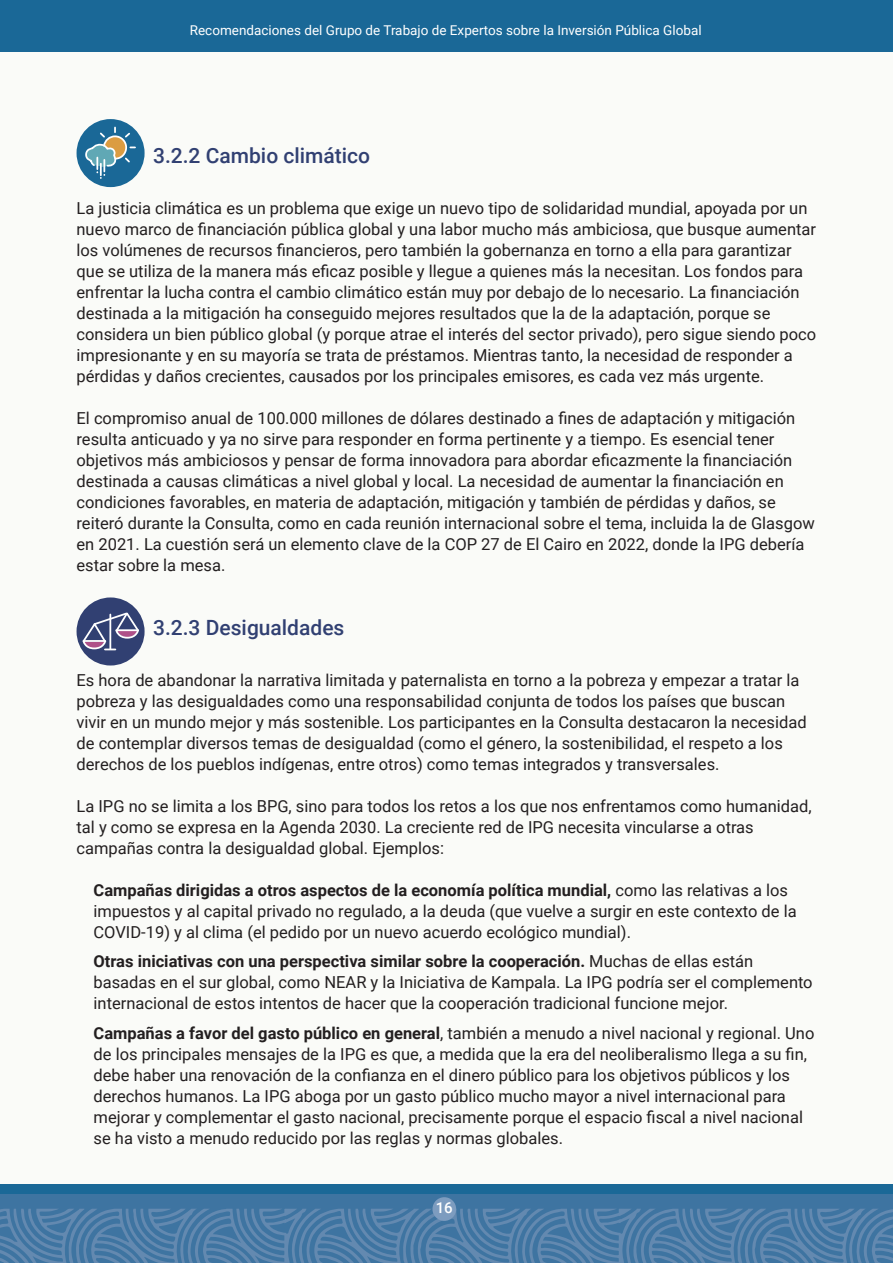
<style>
.page{position:relative;width:893px;height:1263px;background:#fafbf8}
.page>*{position:absolute;margin:0;border:0;box-sizing:border-box;transform-origin:0 0}
.t1{font:500 21px "Roboto";color:#314072}
.t2{font:16.5px/21px "Roboto";color:#231f20}
.t3{font:500 15px "Roboto";color:#fff}
.t4{font:13.5px "Roboto";color:#fff}
.s1{font-weight:700}
</style>
<div class="page">
<div style="left:0;top:1184px;width:893px;height:79px;background:#1a6897"></div>
<div style="left:0;top:1194px;width:893px;height:69px;background:#3e74a1"></div>
<svg style="left:0;top:1209px;width:893px;height:54px"></svg>
<div style="left:0;top:0;width:893px;height:52px;background:#1a6897"></div>
<div style="left:432px;top:1197px;width:24px;height:24px;background:#7d9cbf;border-radius:50%"></div>
<div style="left:77px;top:119px;width:68px;height:68px;background:#1a6897;border-radius:50%"></div>
<svg style="left:84px;top:127px;width:51px;height:52px"></svg>
<div style="left:77px;top:597px;width:68px;height:68px;background:#314072;border-radius:50%"></div>
<svg style="left:81px;top:610px;width:59px;height:40px"></svg>
<p class="t4" style="left:190px;top:21px;width:513px">Recomendaciones del Grupo de Trabajo de Expertos sobre la Inversión Pública Global</p>
<p class="t1" style="left:153px;top:141px;width:219px">3.2.2 Cambio climático</p>
<p class="t2" style="left:77px;top:197px;width:741px">La justicia climática es un problema que exige un nuevo tipo de solidaridad mundial, apoyada por un nuevo marco de financiación pública global y una labor mucho más ambiciosa, que busque aumentar los volúmenes de recursos financieros, pero también la gobernanza en torno a ella para garantizar que se utiliza de la manera más eficaz posible y llegue a quienes más la necesitan. Los fondos para enfrentar la lucha contra el cambio climático están muy por debajo de lo necesario. La financiación destinada a la mitigación ha conseguido mejores resultados que la de la adaptación, porque se considera un bien público global (y porque atrae el interés del sector privado), pero sigue siendo poco impresionante y en su mayoría se trata de préstamos. Mientras tanto, la necesidad de responder a pérdidas y daños crecientes, causados por los principales emisores, es cada vez más urgente.</p>
<p class="t2" style="left:77px;top:407px;width:740px">El compromiso anual de 100.000 millones de dólares destinado a fines de adaptación y mitigación resulta anticuado y ya no sirve para responder en forma pertinente y a tiempo. Es esencial tener objetivos más ambiciosos y pensar de forma innovadora para abordar eficazmente la financiación destinada a causas climáticas a nivel global y local. La necesidad de aumentar la financiación en condiciones favorables, en materia de adaptación, mitigación y también de pérdidas y daños, se reiteró durante la Consulta, como en cada reunión internacional sobre el tema, incluida la de Glasgow en 2021. La cuestión será un elemento clave de la COP 27 de El Cairo en 2022, donde la IPG debería estar sobre la mesa.</p>
<p class="t1" style="left:153px;top:613px;width:193px">3.2.3 Desigualdades</p>
<p class="t2" style="left:77px;top:669px;width:732px">Es hora de abandonar la narrativa limitada y paternalista en torno a la pobreza y empezar a tratar la pobreza y las desigualdades como una responsabilidad conjunta de todos los países que buscan vivir en un mundo mejor y más sostenible. Los participantes en la Consulta destacaron la necesidad de contemplar diversos temas de desigualdad (como el género, la sostenibilidad, el respeto a los derechos de los pueblos indígenas, entre otros) como temas integrados y transversales.</p>
<p class="t2" style="left:77px;top:795px;width:737px">La IPG no se limita a los BPG, sino para todos los retos a los que nos enfrentamos como humanidad, tal y como se expresa en la Agenda 2030. La creciente red de IPG necesita vincularse a otras campañas contra la desigualdad global. Ejemplos:</p>
<p class="t2" style="left:94px;top:879px;width:705px"><span class="s1">Campañas dirigidas a otros aspectos de la economía política mundial,</span> como las relativas a los impuestos y al capital privado no regulado, a la deuda (que vuelve a surgir en este contexto de la<br>COVID-19) y al clima (el pedido por un nuevo acuerdo ecológico mundial).</p>
<p class="t2" style="left:94px;top:950px;width:721px"><span class="s1">Otras iniciativas con una perspectiva similar sobre la cooperación.</span> Muchas de ellas están basadas en el sur global, como NEAR y la Iniciativa de Kampala. La IPG podría ser el complemento internacional de estos intentos de hacer que la cooperación tradicional funcione mejor.</p>
<p class="t2" style="left:94px;top:1022px;width:722px"><span class="s1">Campañas a favor del gasto público en general</span>, también a menudo a nivel nacional y regional. Uno de los principales mensajes de la IPG es que, a medida que la era del neoliberalismo llega a su fin, debe haber una renovación de la confianza en el dinero público para los objetivos públicos y los derechos humanos. La IPG aboga por un gasto público mucho mayor a nivel internacional para mejorar y complementar el gasto nacional, precisamente porque el espacio fiscal a nivel nacional se ha visto a menudo reducido por las reglas y normas globales.</p>
<p class="t3" style="left:436px;top:1197px;width:19px">16</p>
</div>
